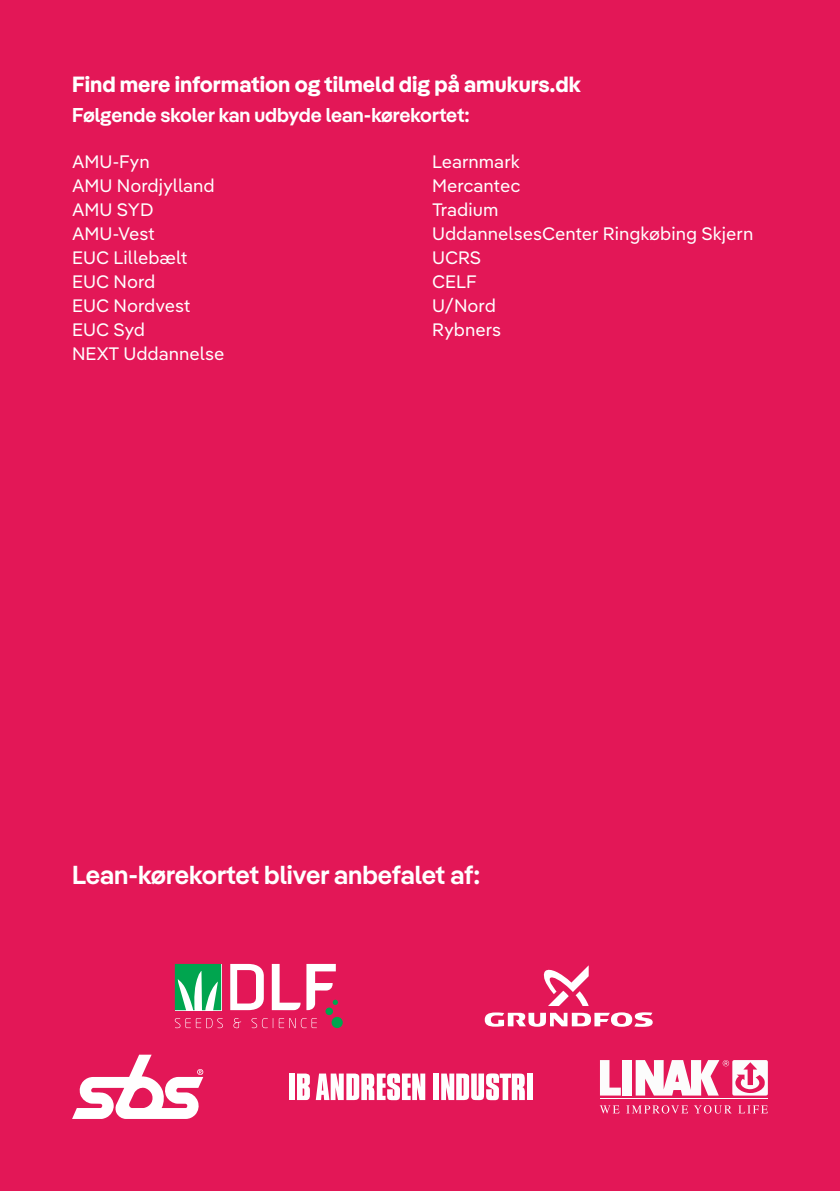
<style>
.page{position:relative;width:840px;height:1191px;background:#fff}
.page>*{position:absolute;margin:0;border:0;box-sizing:border-box;transform-origin:0 0}
.mellemsnit_LEAN{font:600 26px "Pangea";color:#fff}
.mellemsnit_LEAN-2{font:700 22px "Pangea";color:#fff}
.mellemsnit_LEAN-3{font:600 20px "Pangea";color:#fff}
.brød{font:18px/24px "Pangea Text";color:#fff}
</style>
<div class="page">
<div style="left:0;top:0;width:839px;height:1191px;background:#e31757"></div>
<svg style="left:175px;top:964px;width:46px;height:46px;background:#44bd7e"></svg>
<div style="left:325px;top:1007px;width:8px;height:8px;background:#00a54f;border-radius:50%"></div>
<div style="left:331px;top:1017px;width:11px;height:11px;background:#00a54f;border-radius:50%"></div>
<svg style="left:230px;top:964px;width:34px;height:46px"></svg>
<svg style="left:271px;top:964px;width:29px;height:46px"></svg>
<svg style="left:306px;top:964px;width:32px;height:46px"></svg>
<svg style="left:175px;top:1018px;width:48px;height:10px"></svg>
<svg style="left:251px;top:1018px;width:66px;height:10px"></svg>
<svg style="left:233px;top:1018px;width:8px;height:10px"></svg>
<svg style="left:600px;top:1060px;width:20px;height:35px"></svg>
<div style="left:622px;top:1060px;width:10px;height:35px;background:#fcfcfc"></div>
<svg style="left:599px;top:1105px;width:20px;height:8px"></svg>
<svg style="left:626px;top:1105px;width:61px;height:8px"></svg>
<svg style="left:694px;top:1105px;width:37px;height:8px"></svg>
<svg style="left:738px;top:1105px;width:29px;height:8px"></svg>
<hr style="left:599px;top:1098px;width:168px;height:1px;background:#fcfcfc">
<svg style="left:635px;top:1060px;width:132px;height:35px"></svg>
<div style="left:289px;top:1073px;width:5px;height:27px;background:#fff"></div>
<svg style="left:297px;top:1073px;width:128px;height:27px"></svg>
<div style="left:433px;top:1073px;width:5px;height:27px;background:#fff"></div>
<svg style="left:441px;top:1073px;width:83px;height:27px"></svg>
<div style="left:527px;top:1073px;width:5px;height:27px;background:#fff"></div>
<svg style="left:72px;top:1054px;width:131px;height:65px"></svg>
<svg style="left:484px;top:1012px;width:168px;height:14px"></svg>
<svg style="left:543px;top:966px;width:45px;height:40px"></svg>
<p class="mellemsnit_LEAN-2" style="left:72px;top:68px;width:509px">Find mere information og tilmeld dig på amukurs.dk</p>
<p class="mellemsnit_LEAN-3" style="left:72px;top:101px;width:399px">Følgende skoler kan udbyde lean-kørekortet:</p>
<p class="brød" style="left:72px;top:149px;width:79px">AMU-Fyn</p>
<p class="brød" style="left:72px;top:173px;width:144px">AMU Nordjylland</p>
<p class="brød" style="left:72px;top:197px;width:83px">AMU SYD</p>
<p class="brød" style="left:72px;top:221px;width:84px">AMU-Vest</p>
<p class="brød" style="left:72px;top:245px;width:117px">EUC Lillebælt</p>
<p class="brød" style="left:72px;top:269px;width:85px">EUC Nord</p>
<p class="brød" style="left:72px;top:293px;width:120px">EUC Nordvest</p>
<p class="brød" style="left:72px;top:317px;width:75px">EUC Syd</p>
<p class="brød" style="left:72px;top:341px;width:154px">NEXT Uddannelse</p>
<p class="brød" style="left:432px;top:149px;width:89px">Learnmark</p>
<p class="brød" style="left:432px;top:173px;width:90px">Mercantec</p>
<p class="brød" style="left:432px;top:197px;width:68px">Tradium</p>
<p class="brød" style="left:432px;top:221px;width:323px">UddannelsesCenter Ringkøbing Skjern<br>UCRS</p>
<p class="brød" style="left:432px;top:269px;width:46px">CELF</p>
<p class="brød" style="left:432px;top:293px;width:65px">U/Nord</p>
<p class="brød" style="left:432px;top:317px;width:71px">Rybners</p>
<p class="mellemsnit_LEAN" style="left:72px;top:856px;width:409px">Lean-kørekortet bliver anbefalet af:</p>
</div>
